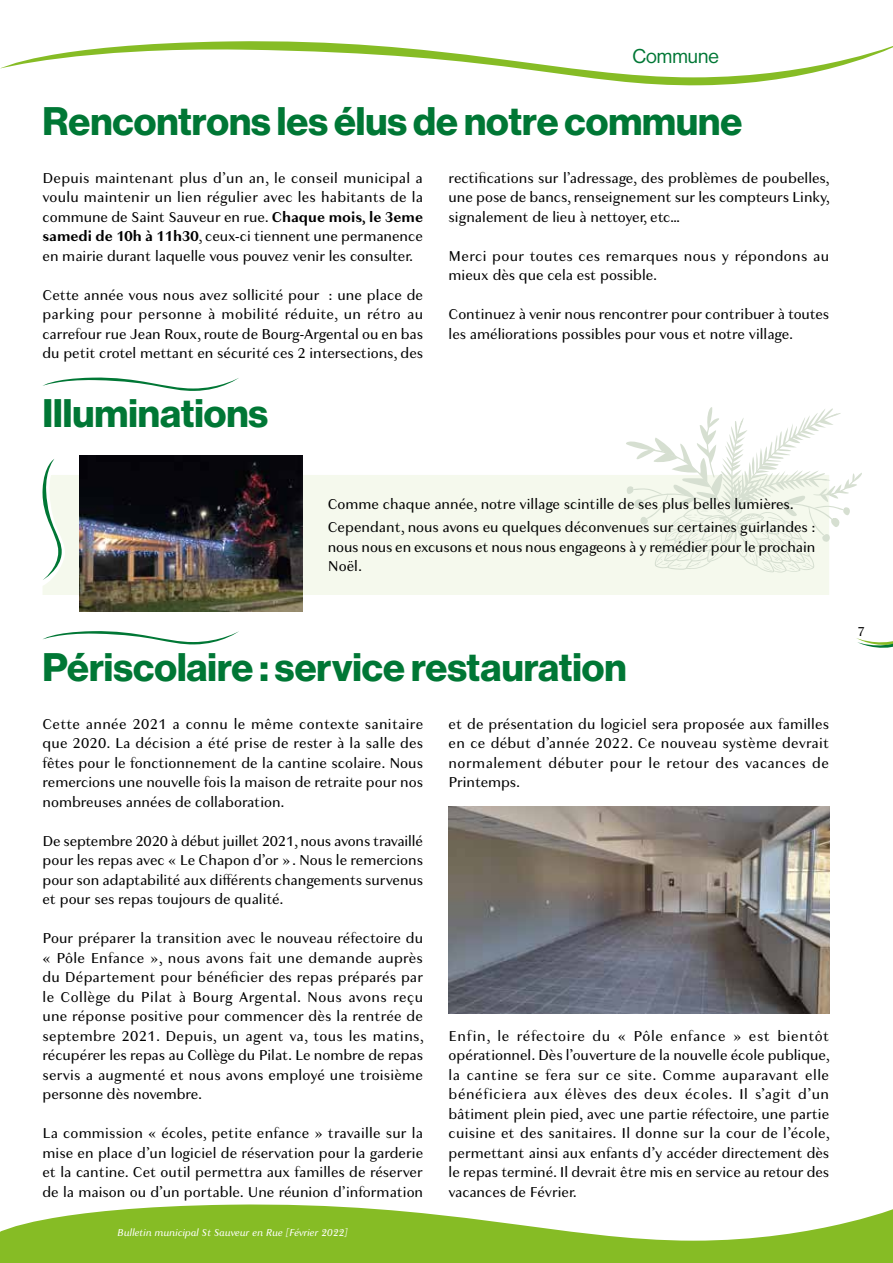
<style>
.page{position:relative;width:893px;height:1263px;background:#fff}
.page>*{position:absolute;margin:0;border:0;box-sizing:border-box;transform-origin:0 0}
.t1{font:39px "N Haas Grotesk DS Pro 75 Bd";color:#007735}
.t2{font:19.5px "N Haas Grotesk DS Pro 55 Rg";color:#007735}
.t3{font:15px/19.5px "Granville";color:#000;text-align:justify}
.t4{font:13.5px "Granville";color:#000}
.t5{font:italic 10.5px "Granville";color:#fff}
.s1{font-weight:700}
</style>
<div class="page">
<svg style="left:0;top:41px;width:893px;height:45px"></svg>
<svg style="left:856px;top:638px;width:37px;height:10px"></svg>
<svg style="left:0;top:1204px;width:893px;height:59px;fill:#86bc25"></svg>
<svg style="left:43px;top:631px;width:196px;height:14px"></svg>
<svg style="left:43px;top:377px;width:196px;height:14px"></svg>
<div style="left:43px;top:475px;width:786px;height:120px;background:#f5f9ed"></div>
<svg style="left:42px;top:459px;width:20px;height:121px"></svg>
<svg style="left:626px;top:407px;width:236px;height:167px"></svg>
<img style="left:79px;top:456px;width:223px;height:156px">
<img style="left:449px;top:807px;width:380px;height:206px">
<h2 class="t2" style="left:632px;top:45px;width:88px">Commune</h2>
<h1 class="t1" style="left:43px;top:98px;width:701px">Rencontrons les élus de notre commune</h1>
<p class="t3" style="left:43px;top:168px;width:382px">Depuis maintenant plus d’un an, le conseil municipal a voulu maintenir un lien régulier avec les habitants de la commune de Saint Sauveur en rue. <span class="s1">Chaque mois, le 3eme samedi de 10h à 11h30</span>, ceux-ci tiennent une permanence en mairie durant laquelle vous pouvez venir les consulter.</p>
<p class="t3" style="left:43px;top:285px;width:382px">Cette année vous nous avez sollicité pour : une place de parking pour personne à mobilité réduite, un rétro au carrefour rue Jean Roux, route de Bourg-Argental ou en bas du petit crotel mettant en sécurité ces 2 intersections, des</p>
<p class="t3" style="left:449px;top:168px;width:383px">rectifications sur l’adressage, des problèmes de poubelles, une pose de bancs, renseignement sur les compteurs Linky, signalement de lieu à nettoyer, etc…</p>
<p class="t3" style="left:449px;top:246px;width:382px">Merci pour toutes ces remarques nous y répondons au mieux dès que cela est possible.</p>
<p class="t3" style="left:449px;top:305px;width:382px">Continuez à venir nous rencontrer pour contribuer à toutes les améliorations possibles pour vous et notre village.</p>
<h1 class="t1" style="left:43px;top:391px;width:227px">Illuminations</h1>
<p class="t3" style="left:328px;top:492px;width:489px;line-height:23.7px">Comme chaque année, notre village scintille de ses plus belles lumières.<br>Cependant, nous avons eu quelques déconvenues sur certaines guirlandes :</p>
<p class="t3" style="left:328px;top:537px;width:489px">nous nous en excusons et nous nous engageons à y remédier pour le prochain<br>Noël.</p>
<h1 class="t1" style="left:43px;top:644px;width:586px">Périscolaire : service restauration</h1>
<p class="t3" style="left:43px;top:714px;width:382px">Cette année 2021 a connu le même contexte sanitaire que 2020. La décision a été prise de rester à la salle des fêtes pour le fonctionnement de la cantine scolaire. Nous remercions une nouvelle fois la maison de retraite pour nos nombreuses années de collaboration.</p>
<p class="t3" style="left:43px;top:831px;width:382px">De septembre 2020 à début juillet 2021, nous avons travaillé pour les repas avec « Le Chapon d’or » . Nous le remercions pour son adaptabilité aux différents changements survenus et pour ses repas toujours de qualité.</p>
<p class="t3" style="left:43px;top:929px;width:383px">Pour préparer la transition avec le nouveau réfectoire du « Pôle Enfance », nous avons fait une demande auprès du Département pour bénéficier des repas préparés par le Collège du Pilat à Bourg Argental. Nous avons reçu une réponse positive pour commencer dès la rentrée de septembre 2021. Depuis, un agent va, tous les matins, récupérer les repas au Collège du Pilat. Le nombre de repas servis a augmenté et nous avons employé une troisième personne dès novembre.</p>
<p class="t3" style="left:43px;top:1124px;width:382px">La commission « écoles, petite enfance » travaille sur la mise en place d’un logiciel de réservation pour la garderie et la cantine. Cet outil permettra aux familles de réserver de la maison ou d’un portable. Une réunion d’information</p>
<p class="t3" style="left:449px;top:714px;width:382px">et de présentation du logiciel sera proposée aux familles en ce début d’année 2022. Ce nouveau système devrait normalement débuter pour le retour des vacances de Printemps.</p>
<p class="t3" style="left:449px;top:1026px;width:383px">Enfin, le réfectoire du « Pôle enfance » est bientôt opérationnel. Dès l’ouverture de la nouvelle école publique, la cantine se fera sur ce site. Comme auparavant elle bénéficiera aux élèves des deux écoles. Il s’agit d’un bâtiment plein pied, avec une partie réfectoire, une partie cuisine et des sanitaires. Il donne sur la cour de l’école, permettant ainsi aux enfants d’y accéder directement dès le repas terminé. Il devrait être mis en service au retour des vacances de Février.</p>
<p class="t5" style="left:118px;top:1225px;width:232px">Bulletin municipal St Sauveur en Rue [Février 2022]</p>
<p class="t4" style="left:857px;top:623px;width:9px">7</p>
</div>
